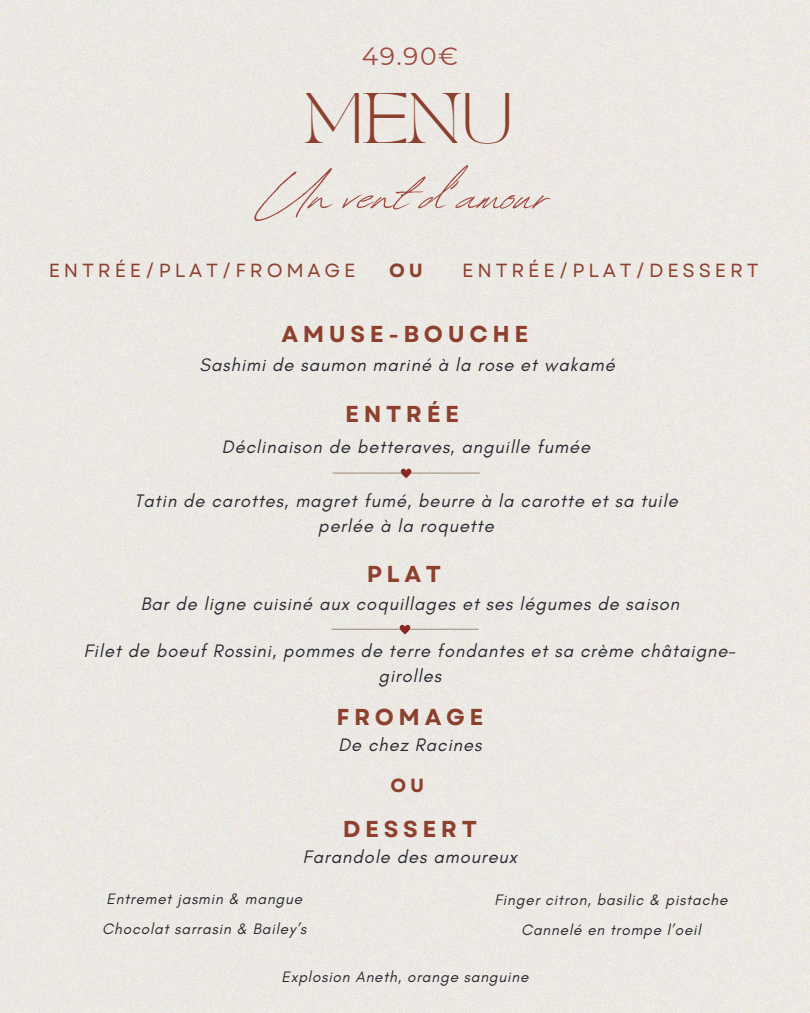
<style>
.page{position:relative;width:810px;height:1013px;background:#fff}
.page>*{position:absolute;margin:0;border:0;box-sizing:border-box;transform-origin:0 0}
.t1{font:75px "Revive 80 Signature";color:#a0483f}
.t2{font:50px "TANTWINKLE";color:#8d402e}
.t3{font:25px "Montserrat";color:#a0483f}
.t4{font:700 23px "Garet";letter-spacing:.2em;color:#8d402e}
.t5{font:19px "Garet";letter-spacing:.2em;color:#8d402e}
.t6{font:700 19px "Garet";color:#8d402e}
.t7{font:italic 18.4px/25.5px "Glacial Indifference";letter-spacing:.05em;color:#282832;text-align:center}
.t8{font:italic 15.4px "Glacial Indifference";letter-spacing:.05em;color:#282832}
</style>
<div class="page">
<div style="left:0;top:0;width:810px;height:1012px;background:#ece9e3"></div>
<hr style="left:333px;top:473px;width:146px;height:1px;background:#998675">
<svg style="left:400px;top:467px;width:12px;height:12px"></svg>
<hr style="left:332px;top:629px;width:146px;height:1px;background:#998675">
<svg style="left:399px;top:623px;width:12px;height:12px"></svg>
<h3 class="t3" style="left:362px;top:41px;width:98px">49.90€</h3>
<h2 class="t2" style="left:303px;top:92px;width:215px">MENU</h2>
<h1 class="t1" style="left:259px;top:138px;width:293px">Un vent d’amour</h1>
<p class="t5" style="left:49px;top:256px;width:308px">ENTRÉE/PLAT/FROMAGE</p>
<p class="t6" style="left:389px;top:256px;width:35px">OU</p>
<p class="t5" style="left:462px;top:256px;width:298px">ENTRÉE/PLAT/DESSERT</p>
<p class="t4" style="left:281px;top:317px;width:249px">AMUSE-BOUCHE</p>
<p class="t7" style="left:200px;top:351px;width:417px">Sashimi de saumon mariné à la rose et wakamé</p>
<p class="t4" style="left:345px;top:397px;width:115px">ENTRÉE</p>
<p class="t7" style="left:222px;top:434px;width:370px">Déclinaison de betteraves, anguille fumée</p>
<p class="t7" style="left:135px;top:487px;width:545px">Tatin de carottes, magret fumé, beurre à la carotte et sa tuile perlée à la roquette</p>
<p class="t4" style="left:367px;top:557px;width:76px">PLAT</p>
<p class="t7" style="left:141px;top:590px;width:540px">Bar de ligne cuisiné aux coquillages et ses légumes de saison</p>
<p class="t7" style="left:84px;top:637px;width:654px">Filet de boeuf Rossini, pommes de terre fondantes et sa crème châtaigne&shy;girolles</p>
<p class="t4" style="left:336px;top:700px;width:148px">FROMAGE</p>
<p class="t7" style="left:338px;top:732px;width:145px">De chez Racines</p>
<p class="t6" style="left:390px;top:771px;width:35px">OU</p>
<p class="t4" style="left:343px;top:812px;width:136px">DESSERT</p>
<p class="t7" style="left:303px;top:844px;width:216px">Farandole des amoureux</p>
<p class="t8" style="left:106px;top:889px;width:197px">Entremet jasmin &amp; mangue</p>
<p class="t8" style="left:495px;top:890px;width:235px">Finger citron, basilic &amp; pistache</p>
<p class="t8" style="left:102px;top:919px;width:206px">Chocolat sarrasin &amp; Bailey’s</p>
<p class="t8" style="left:521px;top:920px;width:181px">Cannelé en trompe l’oeil</p>
<p class="t8" style="left:281px;top:967px;width:249px">Explosion Aneth, orange sanguine</p>
</div>
